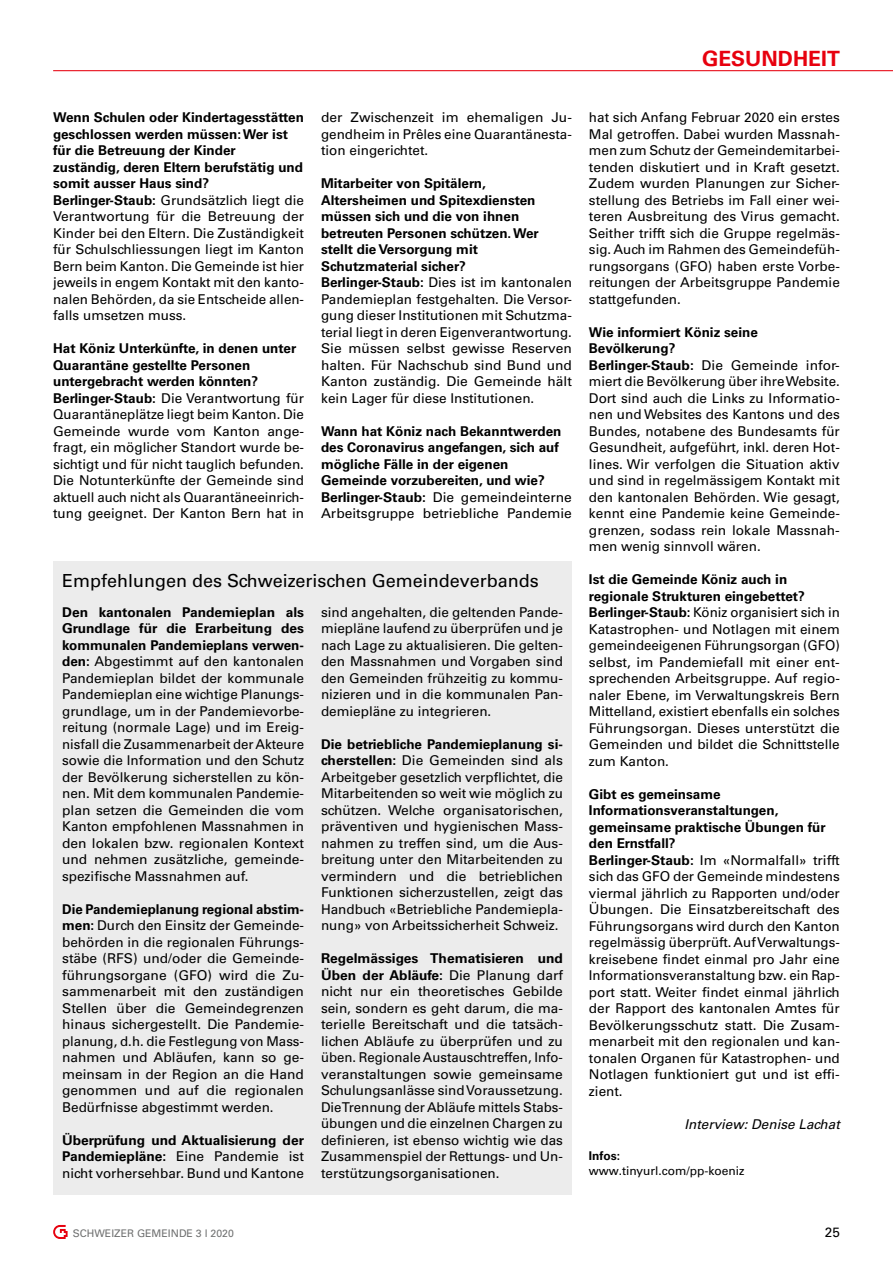
<style>
.page{position:relative;width:893px;height:1263px;background:#fff}
.page>*{position:absolute;margin:0;border:0;box-sizing:border-box;transform-origin:0 0}
.t1{font:700 21px "Univers LT Std";color:#e7000e}
.t2{font:18px "Univers LT Std";color:#000}
.t3{font:13.5px/16.5px "Univers LT Std";color:#000;text-align:justify}
.t4{font:700 13.5px/16.5px "Univers LT Std";color:#000}
.t5{font:italic 13.5px "Univers LT Std";color:#000}
.t6{font:12px "Univers LT Std";color:#000}
.t7{font:700 12px "Univers LT Std";color:#000}
.t8{font:10.5px "Univers LT Std";color:#6f7070}
.s1{font-weight:700}
.s2{font-weight:400}
</style>
<div class="page">
<hr style="left:53px;top:70px;width:840px;height:1px;background:#e7000e">
<svg style="left:53px;top:1225px;width:15px;height:14px"></svg>
<div style="left:53px;top:561px;width:519px;height:634px;background:#ececec"></div>
<h1 class="t1" style="left:702px;top:46px;width:139px">GESUNDHEIT</h1>
<p class="t3" style="left:53px;top:109px;width:252px;text-align:left"><span class="s1">Wenn Schulen oder Kindertagesstätten geschlossen werden müssen: Wer ist für die Betreuung der Kinder zuständig, deren Eltern berufstätig und somit ausser Haus sind?<br>Berlinger-Staub:</span> Grundsätzlich liegt die Verantwortung für die Betreuung der Kinder bei den Eltern. Die Zuständigkeit für Schulschliessungen liegt im Kanton Bern beim Kanton. Die Gemeinde ist hier jeweils in engem Kontakt mit den kanto&shy;nalen Behörden, da sie Entscheide allen&shy;falls umsetzen muss.</p>
<p class="t3" style="left:53px;top:340px;width:252px;text-align:left"><span class="s1">Hat Köniz Unterkünfte, in denen unter Quarantäne gestellte Personen untergebracht werden könnten?<br>Berlinger-Staub:</span> Die Verantwortung für Quarantäneplätze liegt beim Kanton. Die Gemeinde wurde vom Kanton ange&shy;fragt, ein möglicher Standort wurde be&shy;sichtigt und für nicht tauglich befunden.<br>Die Notunterkünfte der Gemeinde sind aktuell auch nicht als Quarantäneeinrich&shy;tung geeignet. Der Kanton Bern hat in</p>
<p class="t3" style="left:321px;top:109px;width:252px">der Zwischenzeit im ehemaligen Ju&shy;gendheim in Prêles eine Quarantänesta&shy;tion eingerichtet.</p>
<p class="t3" style="left:321px;top:175px;width:252px;text-align:left"><span class="s1">Mitarbeiter von Spitälern, Altersheimen und Spitexdiensten müssen sich und die von ihnen betreuten Personen schützen. Wer stellt die Versorgung mit Schutzmaterial sicher?<br>Berlinger-Staub:</span> Dies ist im kantonalen Pandemieplan festgehalten. Die Versor&shy;gung dieser Institutionen mit Schutzma&shy;terial liegt in deren Eigenverantwortung.<br>Sie müssen selbst gewisse Reserven halten. Für Nachschub sind Bund und Kanton zuständig. Die Gemeinde hält kein Lager für diese Institutionen.</p>
<p class="t4" style="left:321px;top:423px;width:252px">Wann hat Köniz nach Bekanntwerden des Coronavirus angefangen, sich auf mögliche Fälle in der eigenen Gemeinde vorzubereiten, und wie?<br>Berlinger-Staub: <span class="s2">Die gemeindeinterne Arbeitsgruppe betriebliche Pandemie</span></p>
<h2 class="t2" style="left:62px;top:570px;width:478px">Empfehlungen des Schweizerischen Gemeindeverbands</h2>
<p class="t3" style="left:62px;top:604px;width:243px"><span class="s1">Den kantonalen Pandemieplan als Grundlage für die Erarbeitung des kommunalen Pandemieplans verwen&shy;den:</span> Abgestimmt auf den kantonalen Pandemieplan bildet der kommunale Pandemieplan eine wichtige Planungs&shy;grundlage, um in der Pandemievorbe&shy;reitung (normale Lage) und im Ereig&shy;nisfall die Zusammenarbeit der Akteure sowie die Information und den Schutz der Bevölkerung sicherstellen zu kön&shy;nen. Mit dem kommunalen Pandemie&shy;plan setzen die Gemeinden die vom Kanton empfohlenen Massnahmen in den lokalen bzw. regionalen Kontext und nehmen zusätzliche, gemeinde&shy;spezifische Massnahmen auf.</p>
<p class="t3" style="left:62px;top:901px;width:243px"><span class="s1">Die Pandemieplanung regional abstim&shy;men:</span> Durch den Einsitz der Gemeinde&shy;behörden in die regionalen Führungs&shy;stäbe (RFS) und/oder die Gemeinde&shy;führungsorgane (GFO) wird die Zu&shy;sammenarbeit mit den zuständigen Stellen über die Gemeindegrenzen hinaus sichergestellt. Die Pandemie&shy;planung, d.h. die Festlegung von Mass&shy;nahmen und Abläufen, kann so ge&shy;meinsam in der Region an die Hand genommen und auf die regionalen Bedürfnisse abgestimmt werden.</p>
<p class="t3" style="left:62px;top:1132px;width:243px"><span class="s1">Überprüfung und Aktualisierung der Pandemiepläne:</span> Eine Pandemie ist nicht vorhersehbar. Bund und Kantone</p>
<p class="t3" style="left:321px;top:604px;width:243px">sind angehalten, die geltenden Pande&shy;miepläne laufend zu überprüfen und je nach Lage zu aktualisieren. Die gelten&shy;den Massnahmen und Vorgaben sind den Gemeinden frühzeitig zu kommu&shy;nizieren und in die kommunalen Pan&shy;demiepläne zu integrieren.</p>
<p class="t3" style="left:321px;top:736px;width:243px"><span class="s1">Die betriebliche Pandemieplanung si&shy;cherstellen:</span> Die Gemeinden sind als Arbeitgeber gesetzlich verpflichtet, die Mitarbeitenden so weit wie möglich zu schützen. Welche organisatorischen, präventiven und hygienischen Mass&shy;nahmen zu treffen sind, um die Aus&shy;breitung unter den Mitarbeitenden zu vermindern und die betrieblichen Funktionen sicherzustellen, zeigt das Handbuch «Betriebliche Pandemiepla&shy;nung» von Arbeitssicherheit Schweiz.</p>
<p class="t3" style="left:321px;top:950px;width:243px"><span class="s1">Regelmässiges Thematisieren und Üben der Abläufe:</span> Die Planung darf nicht nur ein theoretisches Gebilde sein, sondern es geht darum, die ma&shy;terielle Bereitschaft und die tatsäch&shy;lichen Abläufe zu überprüfen und zu üben. Regionale Austauschtreffen, Info&shy;veranstaltungen sowie gemeinsame Schulungsanlässe sind Voraussetzung.<br>Die Trennung der Abläufe mittels Stabs&shy;übungen und die einzelnen Chargen zu definieren, ist ebenso wichtig wie das Zusammenspiel der Rettungs- und Un&shy;terstützungsorganisationen.</p>
<p class="t3" style="left:589px;top:109px;width:252px">hat sich Anfang Februar 2020 ein erstes Mal getroffen. Dabei wurden Massnah&shy;men zum Schutz der Gemeindemitarbei&shy;tenden diskutiert und in Kraft gesetzt.<br>Zudem wurden Planungen zur Sicher&shy;stellung des Betriebs im Fall einer wei&shy;teren Ausbreitung des Virus gemacht.<br>Seither trifft sich die Gruppe regelmäs&shy;sig. Auch im Rahmen des Gemeindefüh&shy;rungsorgans (GFO) haben erste Vorbe&shy;reitungen der Arbeitsgruppe Pandemie stattgefunden.</p>
<p class="t3" style="left:589px;top:324px;width:252px;text-align:left"><span class="s1">Wie informiert Köniz seine Bevölkerung?<br>Berlinger-Staub:</span> Die Gemeinde infor&shy;miert die Bevölkerung über ihre Website.<br>Dort sind auch die Links zu Informatio&shy;nen und Websites des Kantons und des Bundes, notabene des Bundesamts für Gesundheit, aufgeführt, inkl. deren Hot&shy;lines. Wir verfolgen die Situation aktiv und sind in regelmässigem Kontakt mit den kantonalen Behörden. Wie gesagt, kennt eine Pandemie keine Gemeinde&shy;grenzen, sodass rein lokale Massnah&shy;men wenig sinnvoll wären.</p>
<p class="t3" style="left:589px;top:571px;width:252px;text-align:left"><span class="s1">Ist die Gemeinde Köniz auch in regionale Strukturen eingebettet?<br>Berlinger-Staub:</span> Köniz organisiert sich in Katastrophen- und Notlagen mit einem gemeindeeigenen Führungsorgan (GFO) selbst, im Pandemiefall mit einer ent&shy;sprechenden Arbeitsgruppe. Auf regio&shy;naler Ebene, im Verwaltungskreis Bern Mittelland, existiert ebenfalls ein solches Führungsorgan. Dieses unterstützt die Gemeinden und bildet die Schnittstelle zum Kanton.</p>
<p class="t3" style="left:589px;top:786px;width:252px;text-align:left"><span class="s1">Gibt es gemeinsame Informationsveranstaltungen, gemeinsame praktische Übungen für den Ernstfall?<br>Berlinger-Staub:</span> Im «Normalfall» trifft sich das GFO der Gemeinde mindestens viermal jährlich zu Rapporten und/oder Übungen. Die Einsatzbereitschaft des Führungsorgans wird durch den Kanton regelmässig überprüft. Auf Verwaltungs&shy;kreisebene findet einmal pro Jahr eine Informationsveranstaltung bzw. ein Rap&shy;port statt. Weiter findet einmal jährlich der Rapport des kantonalen Amtes für Bevölkerungsschutz statt. Die Zusam&shy;menarbeit mit den regionalen und kan&shy;tonalen Organen für Katastrophen- und Notlagen funktioniert gut und ist effi&shy;zient.</p>
<p class="t5" style="left:684px;top:1116px;width:157px">Interview: Denise Lachat</p>
<p class="t7" style="left:589px;top:1149px;width:33px">Infos:</p>
<p class="t6" style="left:589px;top:1164px;width:157px">www.tinyurl.com/pp-koeniz</p>
<p class="t8" style="left:73px;top:1227px;width:163px">SCHWEIZER GEMEINDE 3 l 2020</p>
<p class="t3" style="left:825px;top:1224px;width:17px">25</p>
</div>
